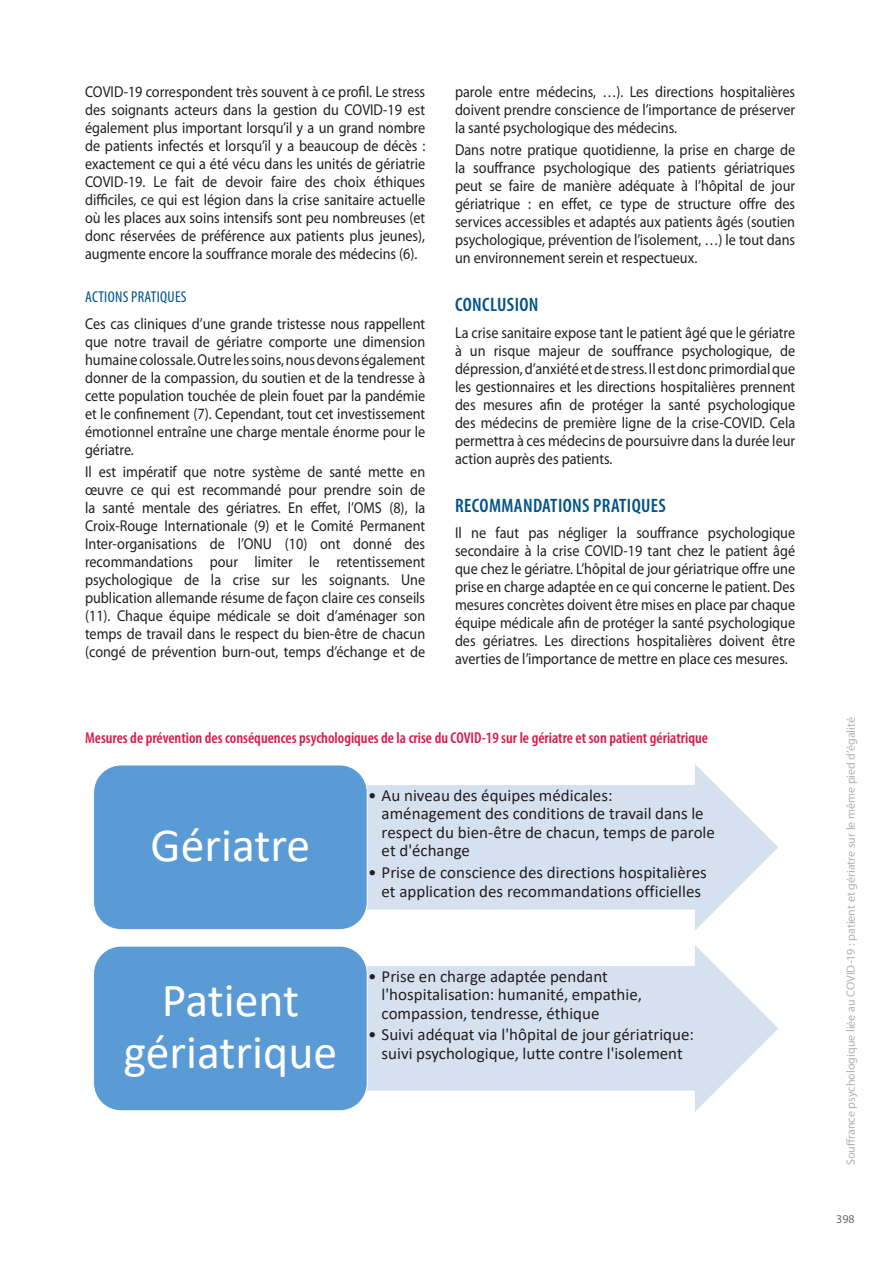
<style>
.page{position:relative;width:893px;height:1263px;background:#fff}
.page>*{position:absolute;margin:0;border:0;box-sizing:border-box;transform-origin:0 0}
.t1{font:47.85px "Calibri";color:#fff}
.t2{font:47.7px/52.5px "Calibri";color:#fff;text-align:center}
.t3{font:300 29.85px "Calibri";letter-spacing:-.01em;color:#231f20}
.TITRE_-_01_new{font:600 condensed 19.5px "Myriad Pro";letter-spacing:.02em;color:#005285}
.t4{font:16.95px/18.6px "Calibri";color:#231f20}
.TEXTE_NORMAL{font:15.75px/18px "Myriad Pro";color:#231f20;text-align:justify;scale:.9 1}
.t5{font:600 condensed 15.75px "Myriad Pro";color:#d91a48}
.TITRE_-_02_new{font:condensed 15.75px "Myriad Pro";letter-spacing:.02em;color:#005285}
.t6{font:12px "Myriad Pro";color:#b2b3b7}
.t7{font:12px "Myriad Pro";color:#6c6d70}
</style>
<div class="page">
<svg style="left:367px;top:764px;width:411px;height:167px;fill:#d6e1f0"></svg>
<div style="left:93px;top:764px;width:275px;height:166px;background:#5b9bd5;border:1px solid #fff;border-radius:27px"></div>
<svg style="left:367px;top:945px;width:411px;height:167px;fill:#d6e1f0"></svg>
<div style="left:93px;top:945px;width:275px;height:166px;background:#5b9bd5;border:1px solid #fff;border-radius:27px"></div>
<p class="TEXTE_NORMAL" style="left:85px;top:83px;width:380px">COVID-19 correspondent très souvent à ce profil. Le stress des soignants acteurs dans la gestion du COVID-19 est également plus important lorsqu’il y a un grand nombre de patients infectés et lorsqu’il y a beaucoup de décès : exactement ce qui a été vécu dans les unités de gériatrie COVID-19. Le fait de devoir faire des choix éthiques difficiles, ce qui est légion dans la crise sanitaire actuelle où les places aux soins intensifs sont peu nombreuses (et donc réservées de préférence aux patients plus jeunes), augmente encore la souffrance morale des médecins (6).</p>
<p class="TITRE_-_02_new" style="left:85px;top:289px;width:103px">ACTIONS PRATIQUES</p>
<p class="TEXTE_NORMAL" style="left:85px;top:315px;width:379px">Ces cas cliniques d’une grande tristesse nous rappellent que notre travail de gériatre comporte une dimension humaine colossale. Outre les soins, nous devons également donner de la compassion, du soutien et de la tendresse à cette population touchée de plein fouet par la pandémie et le confinement (7). Cependant, tout cet investissement émotionnel entraîne une charge mentale énorme pour le gériatre.</p>
<p class="TEXTE_NORMAL" style="left:85px;top:463px;width:379px">Il est impératif que notre système de santé mette en œuvre ce qui est recommandé pour prendre soin de la santé mentale des gériatres. En effet, l’OMS (8), la Croix-Rouge Internationale (9) et le Comité Permanent Inter-organisations de l’ONU (10) ont donné des recommandations pour limiter le retentissement psychologique de la crise sur les soignants. Une publication allemande résume de façon claire ces conseils (11). Chaque équipe médicale se doit d’aménager son temps de travail dans le respect du bien-être de chacun (congé de prévention burn-out, temps d’échange et de</p>
<p class="TEXTE_NORMAL" style="left:455px;top:83px;width:379px">parole entre médecins, …). Les directions hospitalières doivent prendre conscience de l’importance de préserver la santé psychologique des médecins.</p>
<p class="TEXTE_NORMAL" style="left:455px;top:141px;width:379px">Dans notre pratique quotidienne, la prise en charge de la souffrance psychologique des patients gériatriques peut se faire de manière adéquate à l’hôpital de jour gériatrique : en effet, ce type de structure offre des services accessibles et adaptés aux patients âgés (soutien psychologique, prévention de l’isolement, …) le tout dans un environnement serein et respectueux.</p>
<p class="TITRE_-_01_new" style="left:455px;top:294px;width:85px">CONCLUSION</p>
<p class="TEXTE_NORMAL" style="left:455px;top:324px;width:379px">La crise sanitaire expose tant le patient âgé que le gériatre à un risque majeur de souffrance psychologique, de dépression, d’anxiété et de stress. Il est donc primordial que les gestionnaires et les directions hospitalières prennent des mesures afin de protéger la santé psychologique des médecins de première ligne de la crise-COVID. Cela permettra à ces médecins de poursuivre dans la durée leur action auprès des patients.</p>
<p class="TITRE_-_01_new" style="left:455px;top:495px;width:212px">RECOMMANDATIONS PRATIQUES</p>
<p class="TEXTE_NORMAL" style="left:455px;top:524px;width:379px">Il ne faut pas négliger la souffrance psychologique secondaire à la crise COVID-19 tant chez le patient âgé que chez le gériatre. L’hôpital de jour gériatrique offre une prise en charge adaptée en ce qui concerne le patient. Des mesures concrètes doivent être mises en place par chaque équipe médicale afin de protéger la santé psychologique des gériatres. Les directions hospitalières doivent être averties de l’importance de mettre en place ces mesures.</p>
<p class="t3" style="left:64px;top:645px;width:805px">Mesures de prévention des conséquences psychologiques de la crise</p>
<p class="t5" style="left:85px;top:729px;width:624px">Mesures de prévention des conséquences psychologiques de la crise du COVID-19 sur le gériatre et son patient gériatrique</p>
<p class="t1" style="left:151px;top:812px;width:161px">Gériatre</p>
<p class="t2" style="left:124px;top:972px;width:215px">Patient gériatrique</p>
<p class="t4" style="left:382px;top:785px;width:335px;text-indent:-13px">• Au niveau des équipes médicales: aménagement des conditions de travail dans le respect du bien-être de chacun, temps de parole et d'échange</p>
<p class="t4" style="left:368px;top:862px;width:340px;text-align:center">• Prise de conscience des directions hospitalières et application des recommandations officielles</p>
<p class="t4" style="left:382px;top:966px;width:262px;text-indent:-13px">• Prise en charge adaptée pendant l'hospitalisation: humanité, empathie, compassion, tendresse, éthique</p>
<p class="t4" style="left:368px;top:1025px;width:327px;text-align:center">• Suivi adéquat via l'hôpital de jour gériatrique: suivi psychologique, lutte contre l'isolement</p>
<p class="t6" style="left:844px;top:1165px;width:450px;rotate:-90deg">Souffrance psychologique liée au COVID-19 : patient et gériatre sur le même pied d’égalité</p>
<p class="t7" style="left:836px;top:1212px;width:20px">398</p>
</div>
